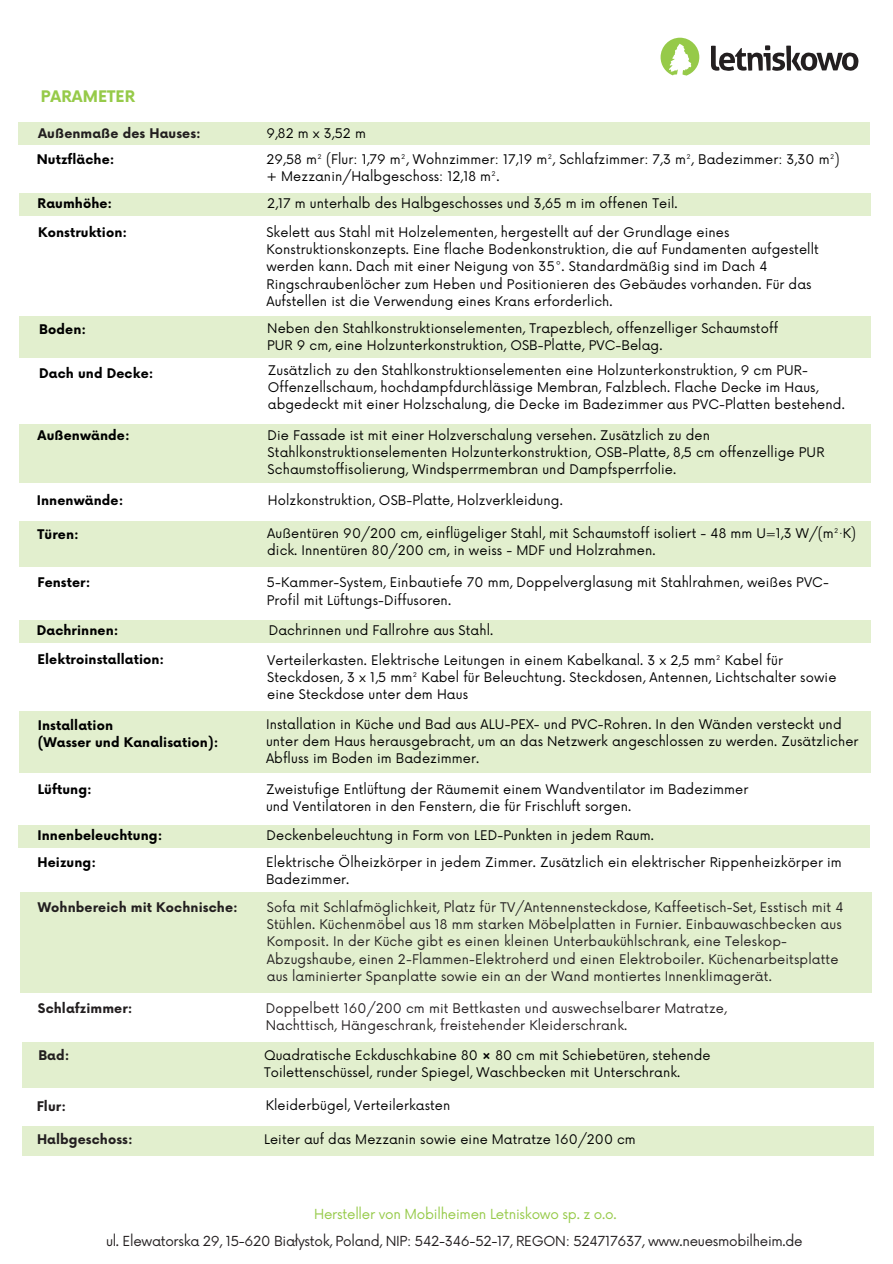
<style>
.page{position:relative;width:893px;height:1264px;background:#fff}
.page>*{position:absolute;margin:0;border:0;box-sizing:border-box;transform-origin:0 0}
.t1{font:700 15.6px "Now";letter-spacing:.01em;color:#96ca49}
.t2{font:13.5px "Now";letter-spacing:-.02em;color:#231f20}
.t3{font:13.5px "Now";letter-spacing:-.02em;color:#96ca49}
.t4{font:12.9px/17.2px "Now";letter-spacing:.01em;color:#000}
.t5{font:12.9px/17.2px "Now";letter-spacing:.01em;color:#231f20}
.t6{font:700 12.9px "Now";letter-spacing:.01em;color:#000}
.t7{font:700 12.9px "Now";letter-spacing:.01em;color:#231f20}
</style>
<div class="page">
<div style="left:18px;top:122px;width:851px;height:23px;background:#e2efce"></div>
<div style="left:19px;top:316px;width:851px;height:41px;background:#e2efce"></div>
<div style="left:19px;top:193px;width:851px;height:23px;background:#e2efce"></div>
<div style="left:19px;top:520px;width:851px;height:46px;background:#e2efce"></div>
<div style="left:19px;top:424px;width:851px;height:59px;background:#e2efce"></div>
<div style="left:19px;top:620px;width:851px;height:22px;background:#e2efce"></div>
<div style="left:19px;top:711px;width:851px;height:62px;background:#e2efce"></div>
<div style="left:18px;top:825px;width:851px;height:23px;background:#e2efce"></div>
<div style="left:22px;top:1042px;width:851px;height:46px;background:#e2efce"></div>
<div style="left:20px;top:891px;width:851px;height:101px;background:#e2efce"></div>
<div style="left:22px;top:1126px;width:851px;height:29px;background:#e2efce"></div>
<svg style="left:711px;top:45px;width:147px;height:26px"></svg>
<svg style="left:660px;top:38px;width:39px;height:38px"></svg>
<p class="t1" style="left:41px;top:88px;width:96px">PARAMETER</p>
<p class="t7" style="left:38px;top:127px;width:164px">Außenmaße des Hauses:</p>
<p class="t4" style="left:266px;top:125px;width:101px">9,82 m x 3,52 m</p>
<p class="t6" style="left:37px;top:152px;width:79px">Nutzfläche:</p>
<p class="t4" style="left:266px;top:151px;width:574px">29,58 m² (Flur: 1,79 m², Wohnzimmer: 17,19 m², Schlafzimmer: 7,3 m², Badezimmer: 3,30 m²)</p>
<p class="t4" style="left:266px;top:168px;width:234px">+ Mezzanin/Halbgeschoss: 12,18 m².</p>
<p class="t6" style="left:38px;top:196px;width:76px">Raumhöhe:</p>
<p class="t4" style="left:267px;top:195px;width:412px">2,17 m unterhalb des Halbgeschosses und 3,65 m im offenen Teil.</p>
<p class="t6" style="left:38px;top:225px;width:91px">Konstruktion:</p>
<p class="t4" style="left:266px;top:224px;width:554px">Skelett aus Stahl mit Holzelementen, hergestellt auf der Grundlage eines Konstruktionskonzepts. Eine flache Bodenkonstruktion, die auf Fundamenten aufgestellt werden kann. Dach mit einer Neigung von 35°. Standardmäßig sind im Dach 4<br>Ringschraubenlöcher zum Heben und Positionieren des Gebäudes vorhanden. Für das Aufstellen ist die Verwendung eines Krans erforderlich.</p>
<p class="t4" style="left:267px;top:320px;width:512px">Neben den Stahlkonstruktionselementen, Trapezblech, offenzelliger Schaumstoff</p>
<p class="t4" style="left:267px;top:337px;width:397px">PUR 9 cm, eine Holzunterkonstruktion, OSB-Platte, PVC-Belag.</p>
<p class="t6" style="left:39px;top:367px;width:116px">Dach und Decke:</p>
<p class="t4" style="left:268px;top:362px;width:578px">Zusätzlich zu den Stahlkonstruktionselementen eine Holzunterkonstruktion, 9 cm PUR-<br>Offenzellschaum, hochdampfdurchlässige Membran, Falzblech. Flache Decke im Haus, abgedeckt mit einer Holzschalung, die Decke im Badezimmer aus PVC-Platten bestehend.</p>
<p class="t6" style="left:38px;top:428px;width:94px">Außenwände:</p>
<p class="t4" style="left:267px;top:427px;width:558px">Die Fassade ist mit einer Holzverschalung versehen. Zusätzlich zu den<br>Stahlkonstruktionselementen Holzunterkonstruktion, OSB-Platte, 8,5 cm offenzellige PUR<br>Schaumstoffisolierung, Windsperrmembran und Dampfsperrfolie.</p>
<p class="t4" style="left:268px;top:492px;width:296px">Holzkonstruktion, OSB-Platte, Holzverkleidung.</p>
<p class="t6" style="left:38px;top:528px;width:43px">Türen:</p>
<p class="t4" style="left:267px;top:525px;width:590px">Außentüren 90/200 cm, einflügeliger Stahl, mit Schaumstoff isoliert - 48 mm U=1,3 W/(m²·K) dick. Innentüren 80/200 cm, in weiss - MDF und Holzrahmen.</p>
<p class="t6" style="left:38px;top:575px;width:54px">Fenster:</p>
<p class="t4" style="left:267px;top:574px;width:563px">5-Kammer-System, Einbautiefe 70 mm, Doppelverglasung mit Stahlrahmen, weißes PVC-<br>Profil mit Lüftungs-Diffusoren.</p>
<p class="t6" style="left:37px;top:623px;width:83px">Dachrinnen:</p>
<p class="t4" style="left:269px;top:622px;width:226px">Dachrinnen und Fallrohre aus Stahl.</p>
<p class="t6" style="left:38px;top:652px;width:128px">Elektroinstallation:</p>
<p class="t4" style="left:267px;top:652px;width:570px">Verteilerkasten. Elektrische Leitungen in einem Kabelkanal. 3 x 2,5 mm² Kabel für<br>Steckdosen, 3 x 1,5 mm² Kabel für Beleuchtung. Steckdosen, Antennen, Lichtschalter sowie eine Steckdose unter dem Haus</p>
<p class="t6" style="left:39px;top:322px;width:48px">Boden:</p>
<p class="t6" style="left:37px;top:493px;width:88px">Innenwände:</p>
<p class="t6" style="left:38px;top:718px;width:77px">Installation</p>
<p class="t6" style="left:38px;top:735px;width:182px">(Wasser und Kanalisation):</p>
<p class="t4" style="left:266px;top:716px;width:594px">Installation in Küche und Bad aus ALU-PEX- und PVC-Rohren. In den Wänden versteckt und unter dem Haus herausgebracht, um an das Netzwerk angeschlossen zu werden. Zusätzlicher<br>Abfluss im Boden im Badezimmer.</p>
<p class="t6" style="left:38px;top:782px;width:56px">Lüftung:</p>
<p class="t4" style="left:266px;top:781px;width:483px">Zweistufige Entlüftung der Räumemit einem Wandventilator im Badezimmer und Ventilatoren in den Fenstern, die für Frischluft sorgen.</p>
<p class="t6" style="left:38px;top:828px;width:126px">Innenbeleuchtung:</p>
<p class="t4" style="left:266px;top:827px;width:389px">Deckenbeleuchtung in Form von LED-Punkten in jedem Raum.</p>
<p class="t6" style="left:38px;top:855px;width:60px">Heizung:</p>
<p class="t4" style="left:266px;top:854px;width:577px">Elektrische Ölheizkörper in jedem Zimmer. Zusätzlich ein elektrischer Rippenheizkörper im<br>Badezimmer.</p>
<p class="t7" style="left:38px;top:900px;width:201px">Wohnbereich mit Kochnische:</p>
<p class="t7" style="left:38px;top:1001px;width:96px">Schlafzimmer:</p>
<p class="t7" style="left:38px;top:1048px;width:33px">Bad:</p>
<p class="t7" style="left:37px;top:1099px;width:31px">Flur:</p>
<p class="t5" style="left:267px;top:899px;width:578px">Sofa mit Schlafmöglichkeit, Platz für TV/Antennensteckdose, Kaffeetisch-Set, Esstisch mit 4<br>Stühlen. Küchenmöbel aus 18 mm starken Möbelplatten in Furnier. Einbauwaschbecken aus Komposit. In der Küche gibt es einen kleinen Unterbaukühlschrank, eine Teleskop-Abzugshaube, einen 2-Flammen-Elektroherd und einen Elektroboiler. Küchenarbeitsplatte aus laminierter Spanplatte sowie ein an der Wand montiertes Innenklimagerät.</p>
<p class="t5" style="left:266px;top:1000px;width:462px">Doppelbett 160/200 cm mit Bettkasten und auswechselbarer Matratze,<br>Nachttisch, Hängeschrank, freistehender Kleiderschrank.</p>
<p class="t4" style="left:264px;top:1047px;width:448px">Quadratische Eckduschkabine 80 × 80 cm mit Schiebetüren, stehende<br>Toilettenschüssel, runder Spiegel, Waschbecken mit Unterschrank.</p>
<p class="t4" style="left:266px;top:1097px;width:186px">Kleiderbügel, Verteilerkasten</p>
<p class="t7" style="left:37px;top:1132px;width:97px">Halbgeschoss:</p>
<p class="t4" style="left:264px;top:1130px;width:373px">Leiter auf das Mezzanin sowie eine Matratze 160/200 cm</p>
<p class="t3" style="left:314px;top:1206px;width:304px">Hersteller von Mobilheimen Letniskowo sp. z o.o.</p>
<p class="t2" style="left:106px;top:1233px;width:698px">ul. Elewatorska 29, 15-620 Białystok, Poland, NIP: 542-346-52-17, REGON: 524717637, www.neuesmobilheim.de</p>
</div>
